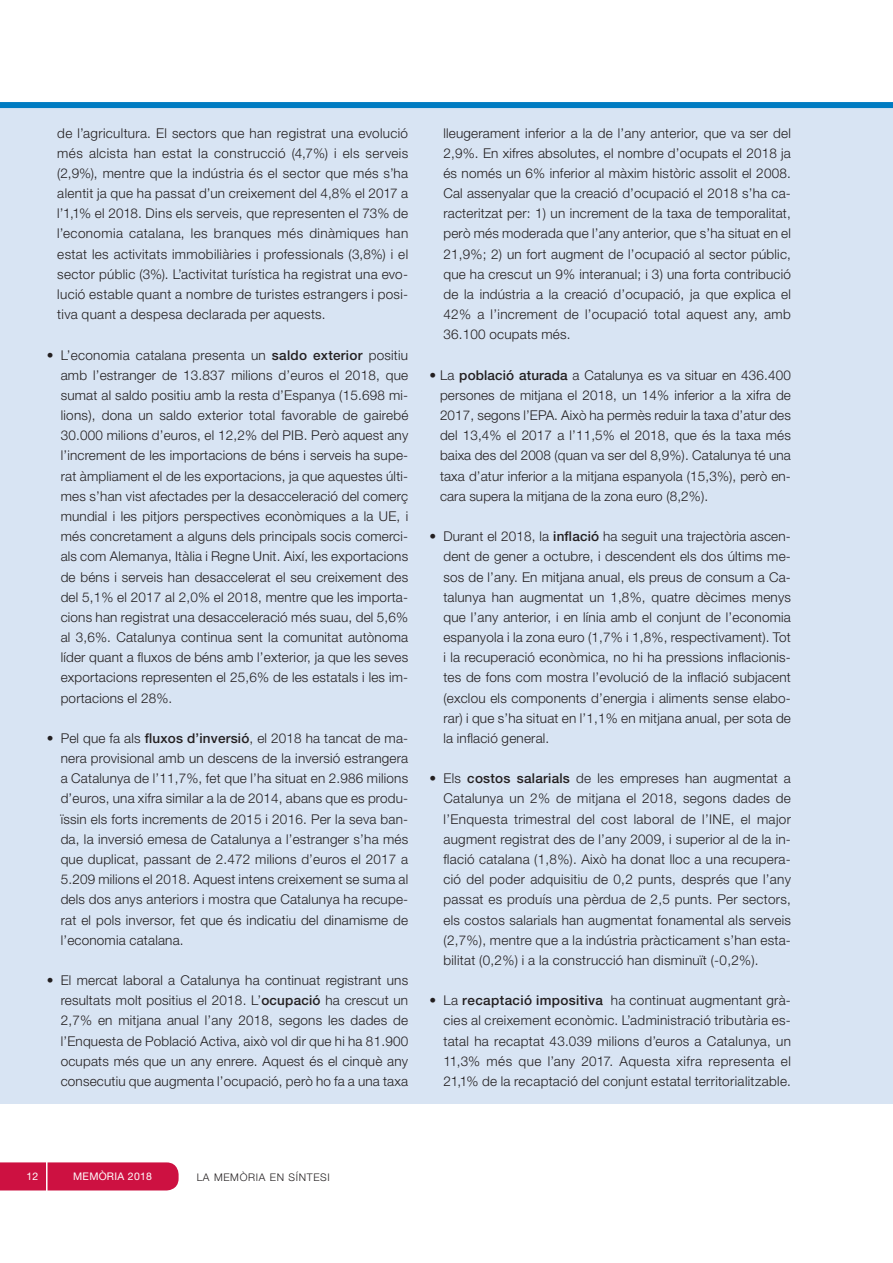
<style>
.page{position:relative;width:893px;height:1263px;background:#fff}
.page>*{position:absolute;margin:0;border:0;box-sizing:border-box;transform-origin:0 0}
.NOTAS_REQUADRE{font:300 13.5px/20.1px "Helvetica Neue LT";letter-spacing:.015em;color:#231f20;text-align:justify}
.t1{font:300 10.5px "Helvetica Neue LT";letter-spacing:.06em;color:#231f20}
.t2{font:10.5px "Helvetica Neue LT";letter-spacing:.025em;color:#fff}
.s1{font-weight:500}
</style>
<div class="page">
<div style="left:0;top:1162px;width:179px;height:28px;background:#cd1141"></div>
<hr style="left:46px;top:1161px;width:2px;height:30px;background:#fff">
<div style="left:0;top:102px;width:893px;height:1001px;background:#d8e4f3"></div>
<div style="left:0;top:102px;width:893px;height:6px;background:#007cc2"></div>
<p class="NOTAS_REQUADRE" style="left:57px;top:122px;width:352px">de l’agricultura. El sectors que han registrat una evolució més alcista han estat la construcció (4,7%) i els serveis (2,9%), mentre que la indústria és el sector que més s’ha alentit ja que ha passat d’un creixement del 4,8% el 2017 a l’1,1% el 2018. Dins els serveis, que representen el 73% de l’economia catalana, les branques més dinàmiques han estat les activitats immobiliàries i professionals (3,8%) i el sector públic (3%). L’activitat turística ha registrat una evo&shy;lució estable quant a nombre de turistes estrangers i posi&shy;tiva quant a despesa declarada per aquests.</p>
<p class="NOTAS_REQUADRE" style="left:61px;top:344px;width:349px;text-indent:-14px">• L’economia catalana presenta un <span class="s1">saldo exterior</span> positiu amb l’estranger de 13.837 milions d’euros el 2018, que sumat al saldo positiu amb la resta d’Espanya (15.698 mi&shy;lions), dona un saldo exterior total favorable de gairebé 30.000 milions d’euros, el 12,2% del PIB. Però aquest any l’increment de les importacions de béns i serveis ha supe&shy;rat àmpliament el de les exportacions, ja que aquestes últi&shy;mes s’han vist afectades per la desacceleració del comerç mundial i les pitjors perspectives econòmiques a la UE, i més concretament a alguns dels principals socis comerci&shy;als com Alemanya, Itàlia i Regne Unit. Així, les exportacions de béns i serveis han desaccelerat el seu creixement des del 5,1% el 2017 al 2,0% el 2018, mentre que les importa&shy;cions han registrat una desacceleració més suau, del 5,6% al 3,6%. Catalunya continua sent la comunitat autònoma líder quant a fluxos de béns amb l’exterior, ja que les seves exportacions representen el 25,6% de les estatals i les im&shy;portacions el 28%.</p>
<p class="NOTAS_REQUADRE" style="left:61px;top:728px;width:349px;text-indent:-14px">• Pel que fa als <span class="s1">fluxos d’inversió</span>, el 2018 ha tancat de ma&shy;nera provisional amb un descens de la inversió estrangera a Catalunya de l’11,7%, fet que l’ha situat en 2.986 milions d’euros, una xifra similar a la de 2014, abans que es produ&shy;ïssin els forts increments de 2015 i 2016. Per la seva ban&shy;da, la inversió emesa de Catalunya a l’estranger s’ha més que duplicat, passant de 2.472 milions d’euros el 2017 a 5.209 milions el 2018. Aquest intens creixement se suma al dels dos anys anteriors i mostra que Catalunya ha recupe&shy;rat el pols inversor, fet que és indicatiu del dinamisme de l’economia catalana.</p>
<p class="NOTAS_REQUADRE" style="left:61px;top:970px;width:349px;text-indent:-14px">• El mercat laboral a Catalunya ha continuat registrant uns resultats molt positius el 2018. L’<span class="s1">ocupació</span> ha crescut un 2,7% en mitjana anual l’any 2018, segons les dades de l’Enquesta de Població Activa, això vol dir que hi ha 81.900 ocupats més que un any enrere. Aquest és el cinquè any consecutiu que augmenta l’ocupació, però ho fa a una taxa</p>
<p class="NOTAS_REQUADRE" style="left:443px;top:122px;width:349px">lleugerament inferior a la de l’any anterior, que va ser del 2,9%. En xifres absolutes, el nombre d’ocupats el 2018 ja és només un 6% inferior al màxim històric assolit el 2008.<br>Cal assenyalar que la creació d’ocupació el 2018 s’ha ca&shy;racteritzat per: 1) un increment de la taxa de temporalitat, però més moderada que l’any anterior, que s’ha situat en el 21,9%; 2) un fort augment de l’ocupació al sector públic, que ha crescut un 9% interanual; i 3) una forta contribució de la indústria a la creació d’ocupació, ja que explica el 42% a l’increment de l’ocupació total aquest any, amb 36.100 ocupats més.</p>
<p class="NOTAS_REQUADRE" style="left:440px;top:365px;width:352px;text-indent:-11px">• La <span class="s1">població aturada</span> a Catalunya es va situar en 436.400 persones de mitjana el 2018, un 14% inferior a la xifra de 2017, segons l’EPA. Això ha permès reduir la taxa d’atur des del 13,4% el 2017 a l’11,5% el 2018, que és la taxa més baixa des del 2008 (quan va ser del 8,9%). Catalunya té una taxa d’atur inferior a la mitjana espanyola (15,3%), però en&shy;cara supera la mitjana de la zona euro (8,2%).</p>
<p class="NOTAS_REQUADRE" style="left:443px;top:526px;width:349px;text-indent:-14px">• Durant el 2018, la <span class="s1">inflació</span> ha seguit una trajectòria ascen&shy;dent de gener a octubre, i descendent els dos últims me&shy;sos de l’any. En mitjana anual, els preus de consum a Ca&shy;talunya han augmentat un 1,8%, quatre dècimes menys que l’any anterior, i en línia amb el conjunt de l’economia espanyola i la zona euro (1,7% i 1,8%, respectivament). Tot i la recuperació econòmica, no hi ha pressions inflacionis&shy;tes de fons com mostra l’evolució de la inflació subjacent (exclou els components d’energia i aliments sense elabo&shy;rar) i que s’ha situat en l’1,1% en mitjana anual, per sota de la inflació general.</p>
<p class="NOTAS_REQUADRE" style="left:443px;top:768px;width:349px;text-indent:-14px">• Els <span class="s1">costos salarials</span> de les empreses han augmentat a Catalunya un 2% de mitjana el 2018, segons dades de l’Enquesta trimestral del cost laboral de l’INE, el major augment registrat des de l’any 2009, i superior al de la in&shy;flació catalana (1,8%). Això ha donat lloc a una recupera&shy;ció del poder adquisitiu de 0,2 punts, després que l’any passat es produís una pèrdua de 2,5 punts. Per sectors, els costos salarials han augmentat fonamental als serveis (2,7%), mentre que a la indústria pràcticament s’han esta&shy;bilitat (0,2%) i a la construcció han disminuït (-0,2%).</p>
<p class="NOTAS_REQUADRE" style="left:443px;top:990px;width:349px;text-indent:-14px">• La <span class="s1">recaptació impositiva</span> ha continuat augmentant grà&shy;cies al creixement econòmic. L’administració tributària es&shy;tatal ha recaptat 43.039 milions d’euros a Catalunya, un 11,3% més que l’any 2017. Aquesta xifra representa el 21,1% de la recaptació del conjunt estatal territorialitzable.</p>
<p class="t2" style="left:27px;top:1170px;width:13px">12</p>
<p class="t2" style="left:73px;top:1170px;width:80px">MEMÒRIA 2018</p>
<p class="t1" style="left:197px;top:1171px;width:135px">LA MEMÒRIA EN SÍNTESI</p>
</div>
